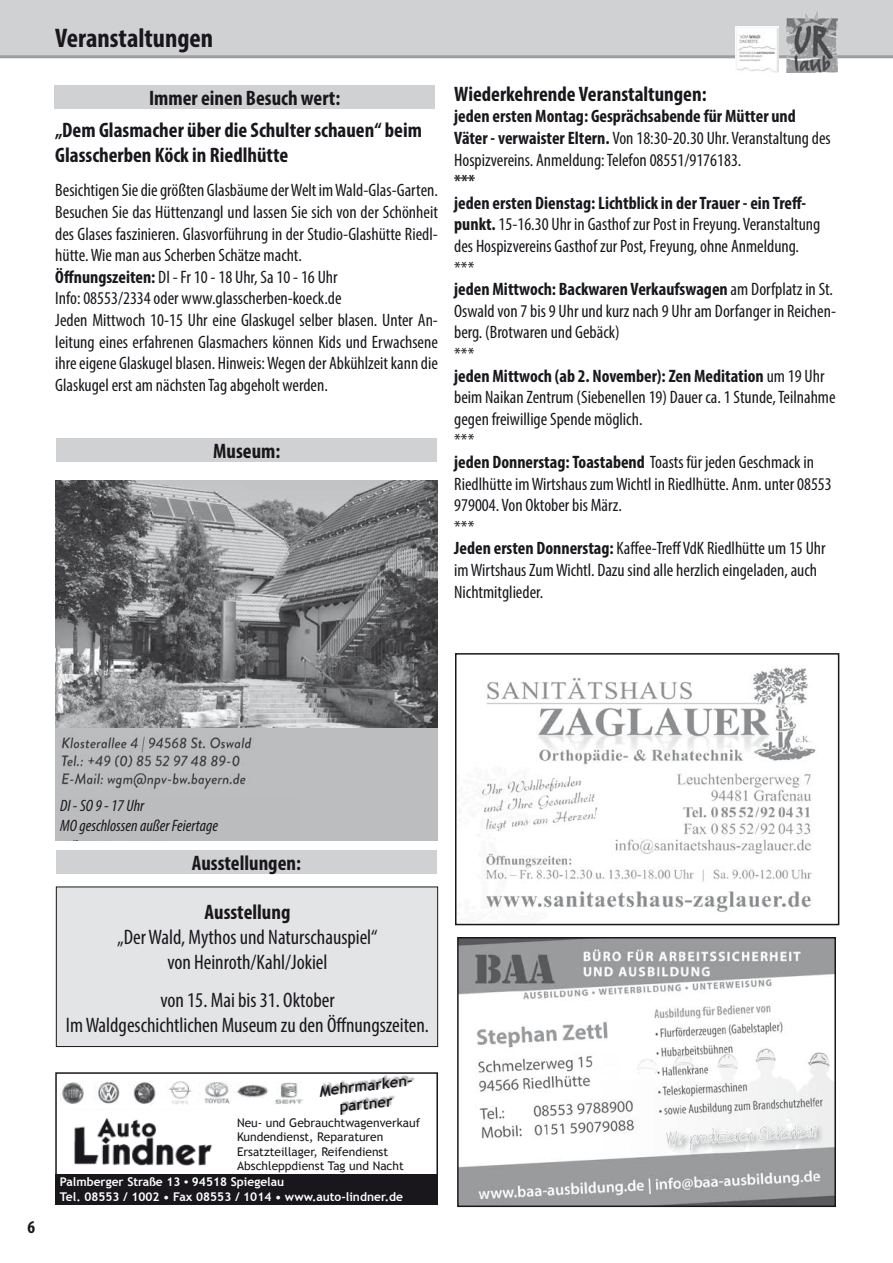
<style>
.page{position:relative;width:893px;height:1263px;background:#fff}
.page>*{position:absolute;margin:0;border:0;box-sizing:border-box;transform-origin:0 0}
.t1{font:700 condensed 27px "Myriad Pro";color:#1a171c}
.t2{font:700 condensed 21px/25.2px "Myriad Pro";color:#1a171c}
.t3{font:condensed 21px/25.2px "Myriad Pro";color:#1a171c;text-align:center}
.t4{font:condensed 18px/21.6px "Myriad Pro";color:#1a171c}
.t5{font:700 condensed 18px "Myriad Pro";color:#1a171c}
.t6{font:italic condensed 16.5px/19.8px "Myriad Pro";color:#1a171c}
.t7{font:700 15px/18px "Trebuchet MS";color:#1a171c}
.t8{font:12px/14.4px "Trebuchet MS";color:#1a171c}
.t9{font:700 12px/14.4px "Trebuchet MS";color:#fff}
.s1{font-weight:700}
.s2{font-family:"Times New Roman"}
</style>
<div class="page">
<div style="left:0;top:0;width:893px;height:55px;background:#d0d1d2"></div>
<hr style="left:0;top:55px;width:893px;height:3px;background:#9d9ea0">
<img style="left:784px;top:11px;width:54px;height:61px">
<div style="left:56px;top:887px;width:382px;height:159px;background:#e3e4e5"></div>
<div style="left:56px;top:886px;width:382px;height:161px;border:1px solid #1a171c"></div>
<div style="left:54px;top:85px;width:381px;height:24px;background:#d0d1d2"></div>
<img style="left:736px;top:26px;width:42px;height:46px">
<img style="left:55px;top:480px;width:383px;height:360px">
<div style="left:60px;top:798px;width:238px;height:42px;background:#bbbcbe"></div>
<div style="left:56px;top:850px;width:381px;height:24px;background:#d0d1d2"></div>
<div style="left:56px;top:439px;width:381px;height:23px;background:#d0d1d2"></div>
<img style="left:478px;top:667px;width:338px;height:245px">
<div style="left:455px;top:653px;width:384px;height:272px;border:2px solid #1a171c"></div>
<img style="left:74px;top:1117px;width:139px;height:49px">
<div style="left:55px;top:1174px;width:383px;height:30px;background:#1a171c"></div>
<div style="left:321px;top:1073px;width:95px;height:42px;background:#1a171c;opacity:.5"></div>
<div style="left:55px;top:1072px;width:383px;height:132px;border:2px solid #1a171c"></div>
<img style="left:61px;top:1081px;width:242px;height:24px">
<img style="left:460px;top:940px;width:373px;height:264px">
<div style="left:457px;top:937px;width:379px;height:270px;border:2px solid #1a171c"></div>
<h1 class="t1" style="left:55px;top:21px;width:159px">Veranstaltungen</h1>
<p class="t2" style="left:149px;top:85px;width:193px">Immer einen Besuch wert:</p>
<p class="t2" style="left:55px;top:117px;width:368px">„Dem Glasmacher über die Schulter schauen“ beim<br>Glasscherben Köck in Riedlhütte</p>
<p class="t4" style="left:55px;top:179px;width:384px">Besichtigen Sie die größten Glasbäume der Welt im Wald-Glas-Garten.<br>Besuchen Sie das Hüttenzangl und lassen Sie sich von der Schönheit des Glases faszinieren. Glasvorführung in der Studio-Glashütte Riedl&shy;hütte. Wie man aus Scherben Schätze macht.<br><span class="s1">Öffnungszeiten:</span> DI - Fr 10 - 18 Uhr, Sa 10 - 16 Uhr<br>Info: 08553/2334 oder www.glasscherben-koeck.de<br>Jeden Mittwoch 10-15 Uhr eine Glaskugel selber blasen. Unter An&shy;leitung eines erfahrenen Glasmachers können Kids und Erwachsene ihre eigene Glaskugel blasen. Hinweis: Wegen der Abkühlzeit kann die Glaskugel erst am nächsten Tag abgeholt werden.</p>
<p class="t2" style="left:213px;top:438px;width:69px">Museum:</p>
<p class="t2" style="left:454px;top:81px;width:254px">Wiederkehrende Veranstaltungen:</p>
<p class="t4" style="left:454px;top:105px;width:378px"><span class="s1">jeden ersten Montag: Gesprächsabende für Mütter und<br>Väter - verwaister Eltern.</span> Von 18:30-20.30 Uhr. Veranstaltung des<br>Hospizvereins. Anmeldung: Telefon 08551/9176183.</p>
<p class="t4" style="left:454px;top:170px;width:383px"><span class="s1">***<br>jeden ersten Dienstag: Lichtblick in der Trauer - ein Treff&shy;punkt.</span> 15-16.30 Uhr in Gasthof zur Post in Freyung. Veranstaltung des Hospizvereins Gasthof zur Post, Freyung, ohne Anmeldung.<br>***<br><span class="s1">jeden Mittwoch: Backwaren Verkaufswagen</span> am Dorfplatz in St.<br>Oswald von 7 bis 9 Uhr und kurz nach 9 Uhr am Dorfanger in Reichen&shy;berg. (Brotwaren und Gebäck)<br>***<br><span class="s1">jeden Mittwoch (ab 2. November): Zen Meditation</span> um 19 Uhr beim Naikan Zentrum (Siebenellen 19) Dauer ca. 1 Stunde, Teilnahme gegen freiwillige Spende möglich.<br>***<br><span class="s1">jeden Donnerstag: Toastabend</span> Toasts für jeden Geschmack in Riedlhütte im Wirtshaus zum Wichtl in Riedlhütte. Anm. unter 08553<br>979004. Von Oktober bis März.<br>***<br><span class="s1">Jeden ersten Donnerstag:</span> Kaffee-Treff VdK Riedlhütte um 15 Uhr im Wirtshaus Zum Wichtl. Dazu sind alle herzlich eingeladen, auch Nichtmitglieder.</p>
<p class="t5" style="left:28px;top:1216px;width:9px">6</p>
<p class="t6" style="left:60px;top:795px;width:159px">DI - SO 9 - 17 Uhr<br>MO geschlossen außer Feiertage</p>
<p class="t2" style="left:192px;top:850px;width:111px">Ausstellungen:</p>
<p class="t2" style="left:205px;top:899px;width:87px">Ausstellung</p>
<p class="t3" style="left:117px;top:924px;width:262px">„Der Wald, Mythos und Naturschauspiel“ von Heinroth/Kahl/Jokiel</p>
<p class="t3" style="left:66px;top:987px;width:365px">von 15. Mai bis 31. Oktober<br>Im Waldgeschichtlichen Museum zu den Öffnungszeiten.</p>
<p class="t7" style="left:336px;top:1080px;width:86px;text-indent:-18px;rotate:-7deg">Mehrmarken&shy;partner</p>
<p class="t8" style="left:237px;top:1116px;width:185px">Neu- und Gebrauchtwagenverkauf<br>Kundendienst, Reparaturen<br>Ersatzteillager, Reifendienst<br>Abschleppdienst Tag und Nacht</p>
<p class="t9" style="left:60px;top:1175px;width:344px">Palmberger Straße 13 <span class="s2">•</span> 94518 Spiegelau<br>Tel. 08553 / 1002 • Fax 08553 / 1014 • www.auto-lindner.de</p>
</div>
